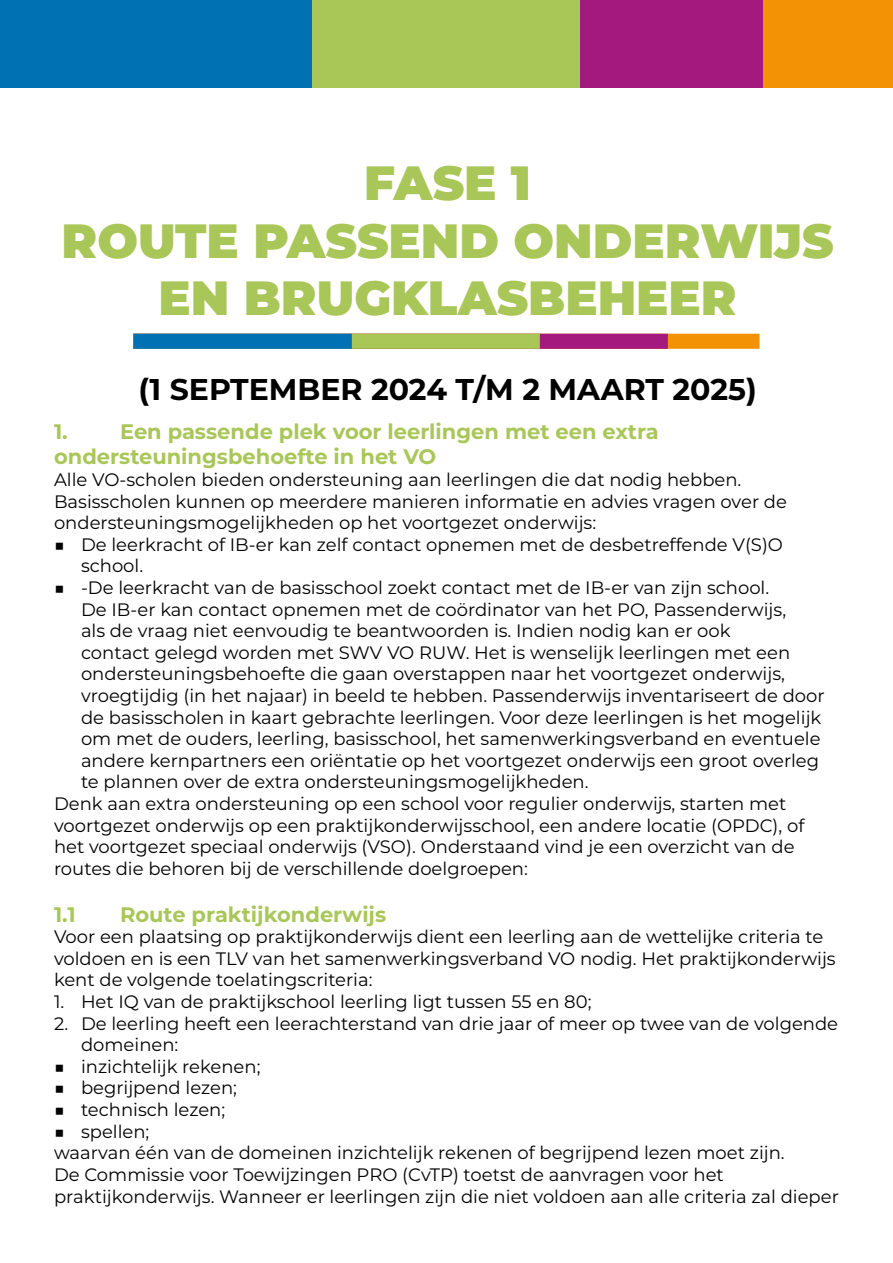
<style>
.page{position:relative;width:893px;height:1263px;background:#fff}
.page>*{position:absolute;margin:0;border:0;box-sizing:border-box;transform-origin:0 0}
.t1{font:900 48px/57.6px "Montserrat";color:#a9c658;text-align:center}
.t2{font:700 30px "Montserrat";color:#000}
.t3{font:700 21px/25.2px "Montserrat";color:#a9c658}
.t4{font:18px/21.6px "Montserrat";color:#000}
</style>
<div class="page">
<div style="left:0;top:0;width:893px;height:88px;background:#f39205"></div>
<div style="left:0;top:0;width:762px;height:88px;background:#a4197e"></div>
<div style="left:0;top:0;width:580px;height:88px;background:#a8c757"></div>
<div style="left:0;top:0;width:311px;height:88px;background:#0072b3"></div>
<div style="left:133px;top:334px;width:627px;height:15px;background:#f39205"></div>
<div style="left:133px;top:334px;width:535px;height:15px;background:#a4197e"></div>
<div style="left:133px;top:334px;width:407px;height:15px;background:#a8c757"></div>
<div style="left:133px;top:334px;width:219px;height:15px;background:#0072b3"></div>
<h1 class="t1" style="left:62px;top:151px;width:773px">FASE 1<br>ROUTE PASSEND ONDERWIJS<br>EN BRUGKLASBEHEER</h1>
<h2 class="t2" style="left:139px;top:367px;width:620px">(1 SEPTEMBER 2024 T/M 2 MAART 2025)</h2>
<p class="t3" style="left:54px;top:418px;width:606px;text-indent:66px">Een passende plek voor leerlingen met een extra ondersteuningsbehoefte in het VO</p>
<p class="t4" style="left:54px;top:468px;width:734px">Alle VO-scholen bieden ondersteuning aan leerlingen die dat nodig hebben.<br>Basisscholen kunnen op meerdere manieren informatie en advies vragen over de ondersteuningsmogelijkheden op het voortgezet onderwijs:</p>
<p class="t4" style="left:81px;top:533px;width:704px;text-indent:-27px">■ De leerkracht of IB-er kan zelf contact opnemen met de desbetreffende V(S)O school.</p>
<p class="t4" style="left:54px;top:576px;width:717px">■ -De leerkracht van de basisschool zoekt contact met de IB-er van zijn school.</p>
<p class="t4" style="left:81px;top:598px;width:707px">De IB-er kan contact opnemen met de coördinator van het PO, Passenderwijs,</p>
<p class="t4" style="left:81px;top:619px;width:651px">als de vraag niet eenvoudig te beantwoorden is. Indien nodig kan er ook</p>
<p class="t4" style="left:81px;top:641px;width:711px">contact gelegd worden met SWV VO RUW. Het is wenselijk leerlingen met een</p>
<p class="t4" style="left:81px;top:663px;width:705px">ondersteuningsbehoefte die gaan overstappen naar het voortgezet onderwijs,</p>
<p class="t4" style="left:81px;top:684px;width:745px">vroegtijdig (in het najaar) in beeld te hebben. Passenderwijs inventariseert de door</p>
<p class="t4" style="left:81px;top:706px;width:742px">de basisscholen in kaart gebrachte leerlingen. Voor deze leerlingen is het mogelijk</p>
<p class="t4" style="left:81px;top:727px;width:741px">om met de ouders, leerling, basisschool, het samenwerkingsverband en eventuele</p>
<p class="t4" style="left:81px;top:749px;width:740px">andere kernpartners een oriëntatie op het voortgezet onderwijs een groot overleg</p>
<p class="t4" style="left:81px;top:771px;width:509px">te plannen over de extra ondersteuningsmogelijkheden.</p>
<p class="t4" style="left:54px;top:792px;width:734px">Denk aan extra ondersteuning op een school voor regulier onderwijs, starten met</p>
<p class="t4" style="left:54px;top:814px;width:752px">voortgezet onderwijs op een praktijkonderwijsschool, een andere locatie (OPDC), of</p>
<p class="t4" style="left:54px;top:835px;width:742px">het voortgezet speciaal onderwijs (VSO). Onderstaand vind je een overzicht van de</p>
<p class="t4" style="left:54px;top:857px;width:475px">routes die behoren bij de verschillende doelgroepen:</p>
<p class="t3" style="left:54px;top:900px;width:23px">1.1</p>
<p class="t3" style="left:120px;top:900px;width:268px">Route praktijkonderwijs</p>
<p class="t4" style="left:54px;top:925px;width:783px">Voor een plaatsing op praktijkonderwijs dient een leerling aan de wettelijke criteria te voldoen en is een TLV van het samenwerkingsverband VO nodig. Het praktijkonderwijs kent de volgende toelatingscriteria:</p>
<p class="t4" style="left:54px;top:990px;width:539px">1. Het IQ van de praktijkschool leerling ligt tussen 55 en 80;</p>
<p class="t4" style="left:81px;top:1012px;width:759px;text-indent:-27px">2. De leerling heeft een leerachterstand van drie jaar of meer op twee van de volgende domeinen:</p>
<p class="t4" style="left:54px;top:1055px;width:208px">■ inzichtelijk rekenen;</p>
<p class="t4" style="left:54px;top:1077px;width:185px">■ begrijpend lezen;</p>
<p class="t4" style="left:54px;top:1098px;width:173px">■ technisch lezen;</p>
<p class="t4" style="left:54px;top:1120px;width:786px">■ spellen;<br>waarvan één van de domeinen inzichtelijk rekenen of begrijpend lezen moet zijn.<br>De Commissie voor Toewijzingen PRO (CvTP) toetst de aanvragen voor het praktijkonderwijs. Wanneer er leerlingen zijn die niet voldoen aan alle criteria zal dieper</p>
<p class="t3" style="left:54px;top:418px;width:15px">1.</p>
</div>
